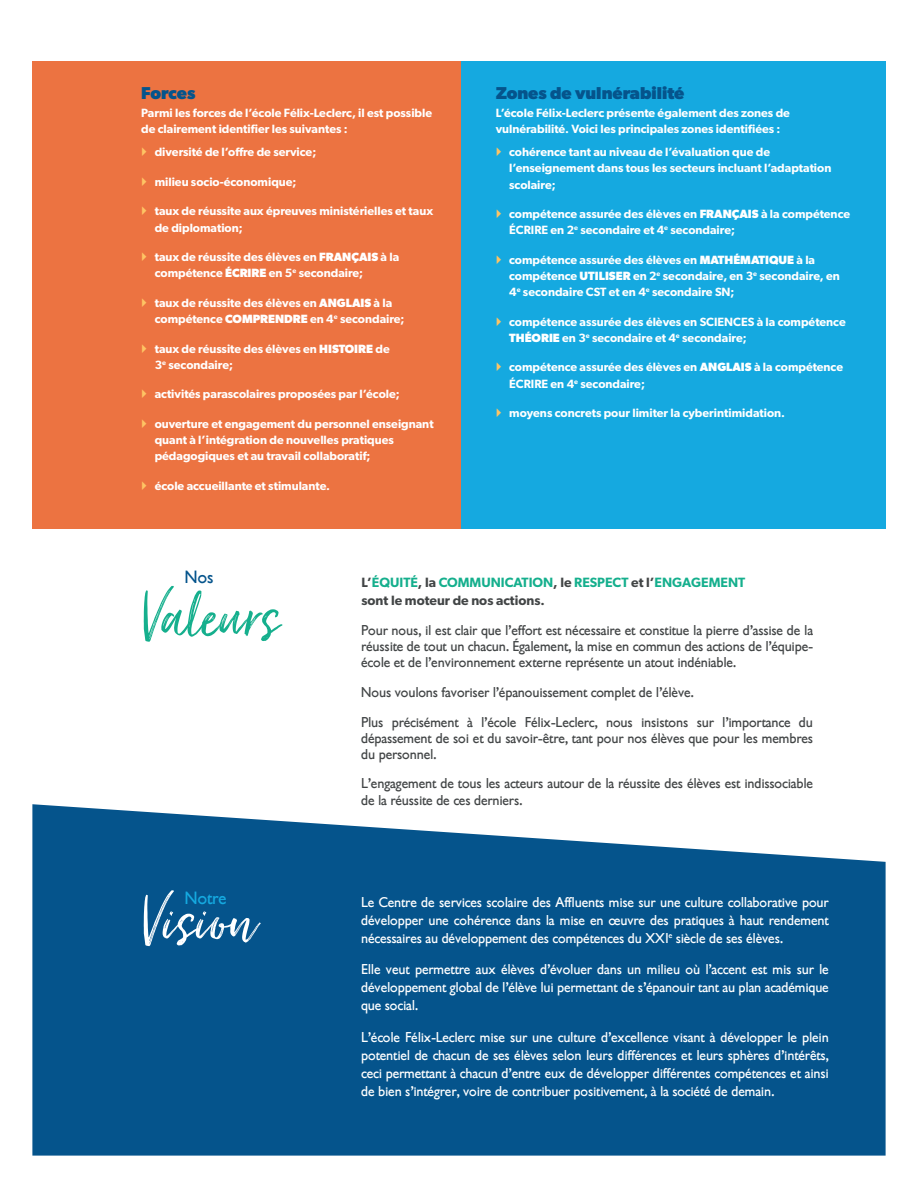
<style>
.page{position:relative;width:918px;height:1188px;background:#fff}
.page>*{position:absolute;margin:0;border:0;box-sizing:border-box;transform-origin:0 0}
.t1{font:79.5px "Just Lovely";color:#15af8d}
.t2{font:79.5px "Just Lovely";color:#fff}
.t3{font:700 17.25px "Gibson";color:#05548c}
.t4{font:17.25px "Gibson";color:#15a9e0}
.t5{font:17.25px "Gibson";color:#05548c}
.t6{font:13.8px/18px "Gibson";color:#fff;text-align:justify}
.t7{font:13.8px/16px "Gibson";color:#424546}
.t8{font:600 13.5px/18px "Gibson";color:#424546}
.t9{font:600 12px/16.2px "Gibson";color:#fff}
.s1{font-weight:700}
.s2{color:#15af8d}
</style>
<div class="page">
<svg style="left:32px;top:804px;width:854px;height:352px;background:#1a6295"></svg>
<div style="left:32px;top:62px;width:430px;height:467px;background:#ec7341"></div>
<div style="left:461px;top:62px;width:425px;height:467px;background:#15a9e0"></div>
<h2 class="t3" style="left:141px;top:83px;width:56px">Forces</h2>
<h2 class="t3" style="left:496px;top:83px;width:190px">Zones de vulnérabilité</h2>
<p class="t9" style="left:141px;top:105px;width:292px">Parmi les forces de l’école Félix-Leclerc, il est possible de clairement identifier les suivantes :</p>
<p class="t9" style="left:155px;top:144px;width:163px">diversité de l’offre de service;</p>
<p class="t9" style="left:155px;top:173px;width:143px">milieu socio-économique;</p>
<p class="t9" style="left:155px;top:203px;width:280px">taux de réussite aux épreuves ministérielles et taux de diplomation;</p>
<p class="t9" style="left:155px;top:249px;width:246px">taux de réussite des élèves en <span class="s1">FRANÇAIS</span> à la compétence <span class="s1">ÉCRIRE</span> en 5<sup>e</sup> secondaire;</p>
<p class="t9" style="left:155px;top:294px;width:251px">taux de réussite des élèves en <span class="s1">ANGLAIS</span> à la compétence <span class="s1">COMPRENDRE</span> en 4<sup>e</sup> secondaire;</p>
<p class="t9" style="left:155px;top:340px;width:236px">taux de réussite des élèves en <span class="s1">HISTOIRE</span> de<br>3<sup>e</sup> secondaire;</p>
<p class="t9" style="left:155px;top:386px;width:247px">activités parascolaires proposées par l’école;</p>
<p class="t9" style="left:155px;top:416px;width:280px">ouverture et engagement du personnel enseignant quant à l’intégration de nouvelles pratiques pédagogiques et au travail collaboratif;</p>
<p class="t9" style="left:155px;top:477px;width:177px">école accueillante et stimulante.</p>
<p class="t9" style="left:496px;top:105px;width:296px">L’école Félix-Leclerc présente également des zones de vulnérabilité. Voici les principales zones identifiées :</p>
<p class="t9" style="left:509px;top:144px;width:324px">cohérence tant au niveau de l’évaluation que de l’enseignement dans tous les secteurs incluant l’adaptation scolaire;</p>
<p class="t9" style="left:509px;top:206px;width:342px">compétence assurée des élèves en <span class="s1">FRANÇAIS</span> à la compétence<br>ÉCRIRE en 2<sup>e</sup> secondaire et 4<sup>e</sup> secondaire;</p>
<p class="t9" style="left:509px;top:251px;width:332px">compétence assurée des élèves en <span class="s1">MATHÉMATIQUE</span> à la compétence <span class="s1">UTILISER</span> en 2<sup>e</sup> secondaire, en 3<sup>e</sup> secondaire, en<br>4<sup>e</sup> secondaire CST et en 4<sup>e</sup> secondaire SN;</p>
<p class="t9" style="left:509px;top:313px;width:338px">compétence assurée des élèves en SCIENCES à la compétence<br><span class="s1">THÉORIE</span> en 3<sup>e</sup> secondaire et 4<sup>e</sup> secondaire;</p>
<p class="t9" style="left:509px;top:359px;width:335px">compétence assurée des élèves en <span class="s1">ANGLAIS</span> à la compétence<br>ÉCRIRE en 4<sup>e</sup> secondaire;</p>
<p class="t9" style="left:509px;top:405px;width:277px">moyens concrets pour limiter la cyberintimidation.</p>
<h2 class="t5" style="left:185px;top:567px;width:30px">Nos</h2>
<h1 class="t1" style="left:142px;top:568px;width:139px">Valeurs</h1>
<h1 class="t2" style="left:142px;top:873px;width:116px">Vision</h1>
<h2 class="t4" style="left:185px;top:888px;width:43px">Notre</h2>
<p class="t8" style="left:362px;top:573px;width:385px">L’<span class="s2">ÉQUITÉ</span>, la <span class="s2">COMMUNICATION</span>, le <span class="s2">RESPECT</span> et l’<span class="s2">ENGAGEMENT </span>sont le moteur de nos actions.</p>
<p class="t7" style="left:362px;top:622px;width:453px;text-align:justify">Pour nous, il est clair que l’effort est nécessaire et constitue la pierre d’assise de la réussite de tout un chacun. Également, la mise en commun des actions de l’équipe&shy;école et de l’environnement externe représente un atout indéniable.</p>
<p class="t7" style="left:362px;top:678px;width:453px;line-height:29.5px">Nous voulons favoriser l’épanouissement complet de l’élève.<br>Plus précisément à l’école Félix-Leclerc, nous insistons sur l’importance du</p>
<p class="t7" style="left:362px;top:730px;width:453px">dépassement de soi et du savoir-être, tant pour nos élèves que pour les membres du personnel.</p>
<p class="t7" style="left:362px;top:776px;width:453px">L’engagement de tous les acteurs autour de la réussite des élèves est indissociable de la réussite de ces derniers.</p>
<p class="t6" style="left:362px;top:893px;width:469px">Le Centre de services scolaire des Affluents mise sur une culture collaborative pour développer une cohérence dans la mise en œuvre des pratiques à haut rendement nécessaires au développement des compétences du XXI<sup>e</sup> siècle de ses élèves.</p>
<p class="t6" style="left:361px;top:961px;width:469px">Elle veut permettre aux élèves d’évoluer dans un milieu où l’accent est mis sur le développement global de l’élève lui permettant de s’épanouir tant au plan académique que social.</p>
<p class="t6" style="left:361px;top:1028px;width:469px">L’école Félix-Leclerc mise sur une culture d’excellence visant à développer le plein potentiel de chacun de ses élèves selon leurs différences et leurs sphères d’intérêts, ceci permettant à chacun d’entre eux de développer différentes compétences et ainsi de bien s’intégrer, voire de contribuer positivement, à la société de demain.</p>
</div>
